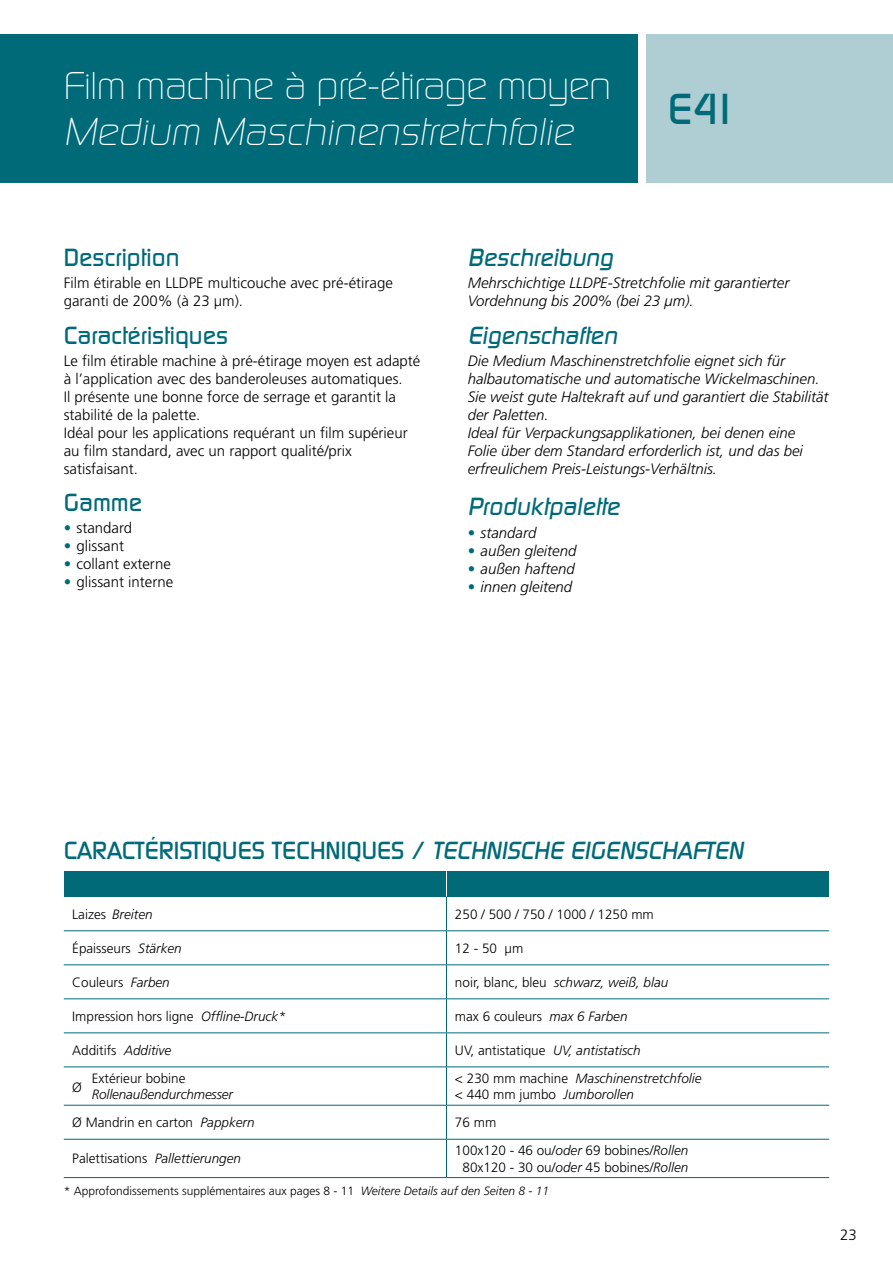
<style>
.page{position:relative;width:893px;height:1263px;background:#fff}
.page>*{position:absolute;margin:0;border:0;box-sizing:border-box;transform-origin:0 0}
.t1{font:700 42px "Digital Serial";color:#006a78}
.t2{font:37.5px "Digital Serial";letter-spacing:-.01em;color:#fff}
.t3{font:italic 37.5px "Digital Serial";letter-spacing:.01em;color:#fff}
.t4{font:700 24px "Digital Serial";color:#006a78}
.t5{font:italic 700 24px "Digital Serial";color:#006a78}
.t6{font:italic 300 15px/18px "Frutiger";color:#000}
.t7{font:300 15px/18px "Frutiger";color:#000}
.t8{font:300 13.5px/16.2px "Frutiger";color:#000;text-align:center}
.t9{font:italic 300 13.5px/16.2px "Frutiger";color:#000}
.t10{font:300 12px "Frutiger";color:#000}
.s1{color:#006a78}
.s2{font-style:normal;color:#006a78}
.s3{font-style:italic}
.s4{font-style:normal}
</style>
<div class="page">
<div style="left:646px;top:34px;width:247px;height:149px;background:#afced4"></div>
<div style="left:0;top:34px;width:638px;height:149px;background:#006a78"></div>
<div style="left:64px;top:871px;width:382px;height:26px;background:#006a78"></div>
<div style="left:446px;top:871px;width:383px;height:26px;background:#006a78"></div>
<svg style="left:446px;top:871px;width:1px;height:26px"></svg>
<hr style="left:446px;top:897px;width:1px;height:33px;background:#006a78">
<hr style="left:64px;top:930px;width:382px;height:1px;background:#006a78">
<hr style="left:446px;top:931px;width:1px;height:33px;background:#006a78">
<hr style="left:446px;top:930px;width:383px;height:1px;background:#006a78">
<hr style="left:446px;top:1067px;width:1px;height:38px;background:#006a78">
<hr style="left:64px;top:1105px;width:382px;height:1px;background:#006a78">
<hr style="left:446px;top:1105px;width:1px;height:34px;background:#006a78">
<hr style="left:446px;top:1105px;width:383px;height:1px;background:#006a78">
<hr style="left:64px;top:964px;width:382px;height:1px;background:#006a78">
<hr style="left:446px;top:965px;width:1px;height:33px;background:#006a78">
<hr style="left:446px;top:964px;width:383px;height:1px;background:#006a78">
<hr style="left:64px;top:998px;width:382px;height:1px;background:#006a78">
<hr style="left:446px;top:999px;width:1px;height:33px;background:#006a78">
<hr style="left:446px;top:998px;width:383px;height:1px;background:#006a78">
<hr style="left:64px;top:1032px;width:382px;height:1px;background:#006a78">
<hr style="left:446px;top:1033px;width:1px;height:33px;background:#006a78">
<hr style="left:446px;top:1032px;width:383px;height:1px;background:#006a78">
<hr style="left:64px;top:1066px;width:382px;height:1px;background:#006a78">
<hr style="left:64px;top:1139px;width:382px;height:1px;background:#006a78">
<hr style="left:64px;top:1177px;width:382px;height:1px;background:#006a78">
<hr style="left:446px;top:1139px;width:1px;height:38px;background:#006a78">
<hr style="left:446px;top:1066px;width:383px;height:1px;background:#006a78">
<hr style="left:446px;top:1139px;width:383px;height:1px;background:#006a78">
<hr style="left:446px;top:1177px;width:383px;height:1px;background:#006a78">
<h2 class="t2" style="left:64px;top:64px;width:549px">Film machine à pré-étirage moyen</h2>
<h2 class="t3" style="left:64px;top:110px;width:511px">Medium Maschinenstretchfolie</h2>
<h1 class="t1" style="left:668px;top:84px;width:72px">E41</h1>
<h3 class="t4" style="left:64px;top:244px;width:117px">Description</h3>
<p class="t7" style="left:64px;top:274px;width:331px">Film étirable en LLDPE multicouche avec pré-étirage garanti de 200% (à 23 µm).</p>
<h3 class="t4" style="left:64px;top:321px;width:166px">Caractéristiques</h3>
<p class="t7" style="left:64px;top:352px;width:358px">Le film étirable machine à pré-étirage moyen est adapté à l’application avec des banderoleuses automatiques.<br>Il présente une bonne force de serrage et garantit la stabilité de la palette.<br>Idéal pour les applications requérant un film supérieur au film standard, avec un rapport qualité/prix satisfaisant.</p>
<h3 class="t4" style="left:64px;top:489px;width:80px">Gamme</h3>
<p class="t7" style="left:64px;top:519px;width:70px"><span class="s1">•</span> standard</p>
<p class="t7" style="left:64px;top:537px;width:62px"><span class="s1">•</span> glissant</p>
<p class="t7" style="left:64px;top:555px;width:109px"><span class="s1">•</span> collant externe</p>
<p class="t7" style="left:64px;top:573px;width:111px"><span class="s1">•</span> glissant interne</p>
<h3 class="t5" style="left:468px;top:244px;width:147px">Beschreibung</h3>
<p class="t6" style="left:468px;top:274px;width:323px">Mehrschichtige LLDPE-Stretchfolie mit garantierter<br>Vordehnung bis 200% (bei 23 µm).</p>
<h3 class="t5" style="left:468px;top:321px;width:151px">Eigenschaften</h3>
<p class="t6" style="left:468px;top:352px;width:362px">Die Medium Maschinenstretchfolie eignet sich für halbautomatische und automatische Wickelmaschinen.<br>Sie weist gute Haltekraft auf und garantiert die Stabilität der Paletten.<br>Ideal für Verpackungsapplikationen, bei denen eine<br>Folie über dem Standard erforderlich ist, und das bei erfreulichem Preis-Leistungs-Verhältnis.</p>
<h3 class="t5" style="left:468px;top:493px;width:153px">Produktpalette</h3>
<p class="t6" style="left:468px;top:524px;width:70px"><span class="s2">•</span> standard</p>
<p class="t6" style="left:468px;top:542px;width:110px"><span class="s2">•</span> außen gleitend</p>
<p class="t6" style="left:468px;top:560px;width:108px"><span class="s2">•</span> außen haftend</p>
<p class="t6" style="left:468px;top:578px;width:106px"><span class="s2">•</span> innen gleitend</p>
<h3 class="t4" style="left:64px;top:836px;width:681px">CARACTÉRISTIQUES TECHNIQUES / <span class="s3">TECHNISCHE EIGENSCHAFTEN</span></h3>
<p class="t9" style="left:72px;top:906px;width:82px"><span class="s4">Laizes</span> Breiten</p>
<p class="t8" style="left:455px;top:906px;width:200px">250 / 500 / 750 / 1000 / 1250 mm</p>
<p class="t8" style="left:72px;top:940px;width:111px">Épaisseurs <span class="s3">Stärken</span></p>
<p class="t8" style="left:455px;top:940px;width:70px">12 - 50 µm</p>
<p class="t8" style="left:72px;top:974px;width:99px">Couleurs <span class="s3">Farben</span></p>
<p class="t9" style="left:455px;top:974px;width:215px"><span class="s4">noir, blanc, bleu</span> schwarz, weiß, blau</p>
<p class="t8" style="left:72px;top:1008px;width:215px">Impression hors ligne <span class="s3">Offline-Druck*</span></p>
<p class="t8" style="left:455px;top:1008px;width:174px">max 6 couleurs <span class="s3">max 6 Farben</span></p>
<p class="t8" style="left:72px;top:1042px;width:101px">Additifs <span class="s3">Additive</span></p>
<p class="t8" style="left:455px;top:1042px;width:187px">UV, antistatique <span class="s3">UV, antistatisch</span></p>
<p class="t8" style="left:72px;top:1079px;width:11px">Ø</p>
<p class="t9" style="left:455px;top:1070px;width:248px"><span class="s4">&lt; 230 mm machine</span> Maschinenstretchfolie <span class="s4">&lt; 440 mm jumbo</span> Jumborollen</p>
<p class="t8" style="left:92px;top:1070px;width:95px">Extérieur bobine</p>
<p class="t9" style="left:92px;top:1086px;width:143px">Rollenaußendurchmesser</p>
<p class="t8" style="left:72px;top:1115px;width:184px">Ø Mandrin en carton <span class="s3">Pappkern</span></p>
<p class="t8" style="left:455px;top:1115px;width:43px">76 mm</p>
<p class="t9" style="left:72px;top:1151px;width:170px"><span class="s4">Palettisations</span> Pallettierungen</p>
<p class="t8" style="left:455px;top:1143px;width:235px">100x120 - 46 ou/<span class="s3">oder</span> 69 bobines<span class="s3">/Rollen<br></span>80x120 - 30 ou/<span class="s3">oder</span> 45 bobines<span class="s3">/Rollen</span></p>
<p class="t10" style="left:64px;top:1184px;width:487px">* Approfondissements supplémentaires aux pages 8 - 11 <span class="s3">Weitere Details auf den Seiten 8 - 11</span></p>
<p class="t7" style="left:840px;top:1225px;width:18px">23</p>
</div>
